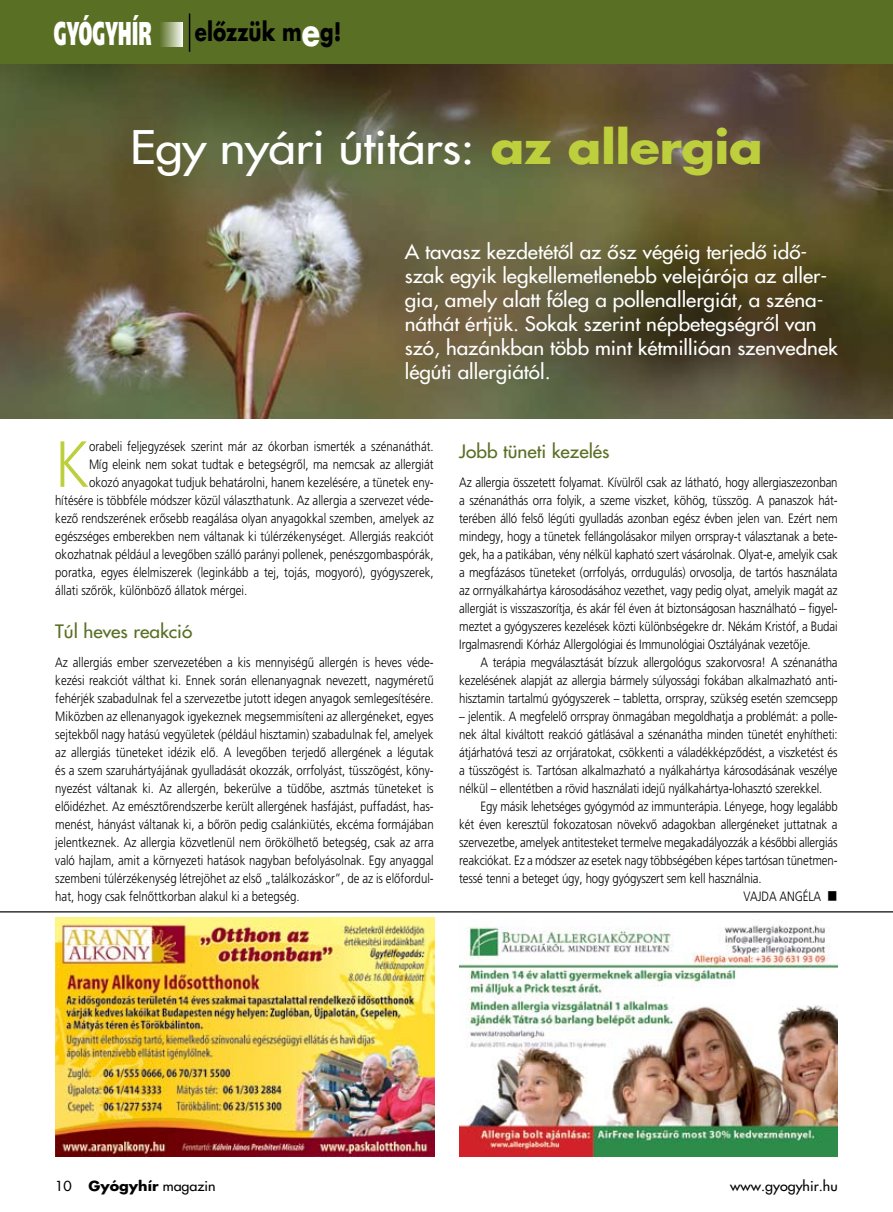
<style>
.page{position:relative;width:893px;height:1212px;background:#fff}
.page>*{position:absolute;margin:0;border:0;box-sizing:border-box;transform-origin:0 0}
.t1{font:300 65.1px "Frutiger Alt";color:#bdcf3c;scale:.85 1}
.t2{font:300 45px "Futura Hungary";letter-spacing:-.01em;color:#fff;scale:1.1 1}
.t3{font:800 33px "Frutiger Alt";letter-spacing:.025em;color:#fff;scale:.5 1}
.t4{font:24.9px "KB Futura Bold";color:#000;scale:.8 1}
.t5{font:300 19.5px/24px "Futura Hungary";color:#fff;scale:1.06 1}
.t6{font:300 18px "Futura Hungary";color:#596f24;scale:1.06 1}
.t7{font:16.5px "Wingdings";color:#000;scale:.85 1}
.t8{font:300 13.5px/18px "Frutiger Alt";color:#000;text-align:justify;scale:.85 1}
.t9{font:300 13.5px "Futura Hungary";color:#000;scale:1.06 1}
.s1{font-size:37.5px;color:#fff}
.s2{font-weight:700;color:#bdcf3c}
.s3{font-weight:700}
</style>
<div class="page">
<img style="left:0;top:64px;width:893px;height:354px">
<div style="left:0;top:0;width:893px;height:64px;background:#596f24"></div>
<svg style="left:161px;top:23px;width:21px;height:23px"></svg>
<hr style="left:189px;top:14px;width:1px;height:38px;background:#000">
<img style="left:55px;top:918px;width:380px;height:239px">
<img style="left:459px;top:925px;width:379px;height:232px">
<hr style="left:0;top:911px;width:893px;height:1px;background:#000">
<h3 class="t3" style="left:54px;top:14px;width:197px">Gyógyhír</h3>
<h3 class="t4" style="left:195px;top:15px;width:185px">elôzzük m<span class="s1">e</span>g!</h3>
<h2 class="t2" style="left:130px;top:118px;width:577px">Egy nyári útitárs: <span class="s2">az allergia</span></h2>
<p class="t5" style="left:405px;top:240px;width:410px">A tavasz kezdetétôl az ôsz végéig terjedô idô&shy;szak egyik legkellemetlenebb velejárója az aller&shy;gia, amely alatt fôleg a pollenallergiát, a széna&shy;náthát értjük. Sokak szerint népbetegségrôl van szó, hazánkban több mint kétmillióan szenvednek légúti allergiától.</p>
<h1 class="t1" style="left:55px;top:427px;width:41px">K</h1>
<p class="t8" style="left:89px;top:437px;width:407px">orabeli feljegyzések szerint már az ókorban ismerték a szénanáthát.</p>
<p class="t8" style="left:89px;top:455px;width:407px">Míg eleink nem sokat tudtak e betegségrôl, ma nemcsak az allergiát</p>
<p class="t8" style="left:89px;top:473px;width:407px">okozó anyagokat tudjuk behatárolni, hanem kezelésére, a tünetek eny-</p>
<p class="t8" style="left:55px;top:491px;width:447px">hítésére is többféle módszer közül választhatunk. Az allergia a szervezet véde-</p>
<p class="t8" style="left:55px;top:509px;width:447px">kezô rendszerének erôsebb reagálása olyan anyagokkal szemben, amelyek az</p>
<p class="t8" style="left:55px;top:527px;width:447px">egészséges emberekben nem váltanak ki túlérzékenységet. Allergiás reakciót</p>
<p class="t8" style="left:55px;top:545px;width:447px">okozhatnak például a levegôben szálló parányi pollenek, penészgombaspórák,</p>
<p class="t8" style="left:55px;top:563px;width:447px">poratka, egyes élelmiszerek (leginkább a tej, tojás, mogyoró), gyógyszerek,</p>
<p class="t8" style="left:55px;top:581px;width:227px">állati szôrök, különbözô állatok mérgei.</p>
<h3 class="t6" style="left:55px;top:619px;width:131px">Túl heves reakció</h3>
<p class="t8" style="left:55px;top:653px;width:447px">Az allergiás ember szervezetében a kis mennyiségû allergén is heves véde&shy;kezési reakciót válthat ki. Ennek során ellenanyagnak nevezett, nagyméretû fehérjék szabadulnak fel a szervezetbe jutott idegen anyagok semlegesítésére.<br>Miközben az ellenanyagok igyekeznek megsemmisíteni az allergéneket, egyes sejtekbôl nagy hatású vegyületek (például hisztamin) szabadulnak fel, amelyek az allergiás tüneteket idézik elô. A levegôben terjedô allergének a légutak és a szem szaruhártyájának gyulladását okozzák, orrfolyást, tüsszögést, kön - nyezést váltanak ki. Az allergén, bekerülve a tüdôbe, asztmás tüneteket is elôidézhet. Az emésztôrendszerbe került allergének hasfájást, puffadást, has&shy;menést, hányást váltanak ki, a bôrön pedig csalánkiütés, ekcéma formájában jelentkeznek. Az allergia közvetlenül nem örökölhetô betegség, csak az arra való hajlam, amit a környezeti hatások nagyban befolyásolnak. Egy anyaggal szembeni túlérzékenység létrejöhet az elsô „találkozáskor”, de az is elôfordul&shy;hat, hogy csak felnôttkorban alakul ki a betegség.</p>
<h3 class="t6" style="left:459px;top:439px;width:143px">Jobb tüneti kezelés</h3>
<p class="t8" style="left:459px;top:473px;width:447px">Az allergia összetett folyamat. Kívülrôl csak az látható, hogy allergiaszezonban a szénanáthás orra folyik, a szeme viszket, köhög, tüsszög. A panaszok hát&shy;terében álló felsô légúti gyulladás azonban egész évben jelen van. Ezért nem mindegy, hogy a tünetek fellángolásakor milyen orrspray-t választanak a bete&shy;gek, ha a patikában, vény nélkül kapható szert vásárolnak. Olyat-e, amelyik csak a megfázásos tüneteket (orrfolyás, orrdugulás) orvosolja, de tartós használata az orrnyálkahártya károsodásához vezethet, vagy pedig olyat, amelyik magát az allergiát is visszaszorítja, és akár fél éven át biztonságosan használható – figyel&shy;meztet a gyógyszeres kezelések közti különbségekre dr. Nékám Kristóf, a Budai Irgalmasrendi Kórház Allergológiai és Immunológiai Osztályának vezetôje.</p>
<p class="t8" style="left:459px;top:653px;width:447px;text-indent:21px">A terápia megválasztását bízzuk allergológus szakorvosra! A szénanátha kezelésének alapját az allergia bármely súlyossági fokában alkalmazható anti&shy;hisztamin tartalmú gyógyszerek – tabletta, orrspray, szükség esetén szemcsepp</p>
<p class="t8" style="left:459px;top:707px;width:447px">– jelentik. A megfelelô orrspray önmagában megoldhatja a problémát: a polle&shy;nek által kiváltott reakció gátlásával a szénanátha minden tünetét enyhítheti: átjárhatóvá teszi az orrjáratokat, csökkenti a váladékképzôdést, a viszketést és a tüsszögést is. Tartósan alkalmazható a nyálkahártya károsodásának veszélye nélkül – ellentétben a rövid használati idejû nyálkahártya-lohasztó szerekkel.</p>
<p class="t8" style="left:480px;top:797px;width:422px">Egy másik lehetséges gyógymód az immunterápia. Lényege, hogy legalább</p>
<p class="t8" style="left:459px;top:815px;width:447px">két éven keresztül fokozatosan növekvô adagokban allergéneket juttatnak a</p>
<p class="t8" style="left:459px;top:833px;width:447px">szervezetbe, amelyek antitesteket termelve megakadályozzák a késôbbi allergiás</p>
<p class="t8" style="left:459px;top:851px;width:447px">reakciókat. Ez a módszer az esetek nagy többségében képes tartósan tünetmen-</p>
<p class="t8" style="left:459px;top:869px;width:357px">tessé tenni a beteget úgy, hogy gyógyszert sem kell használnia.</p>
<p class="t8" style="left:743px;top:887px;width:17px">Vajda</p>
<p class="t8" style="left:780px;top:887px;width:18px">Angéla</p>
<p class="t7" style="left:827px;top:887px;width:14px">■</p>
<p class="t9" style="left:55px;top:1177px;width:153px">10 <span class="s3">Gyógyhír</span> magazin</p>
<p class="t9" style="left:730px;top:1177px;width:103px">www.gyogyhir.hu</p>
</div>
